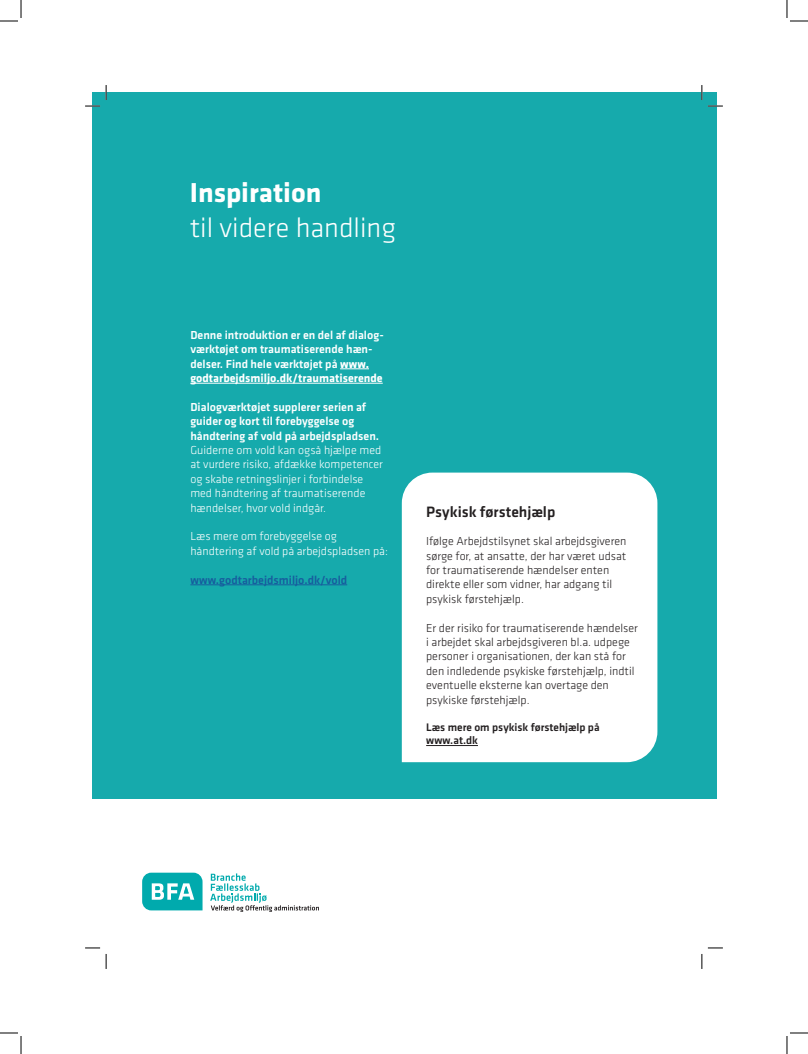
<style>
.page{position:relative;width:808px;height:1054px;background:#fff}
.page>*{position:absolute;margin:0;border:0;box-sizing:border-box;transform-origin:0 0}
.t1{font:300 28.4px "Klavika";color:#fff}
.t2{font:700 28.4px "Klavika";color:#fff}
.t3{font:500 15.6px "Klavika";color:#231f20}
.t4{font:300 12px/14.4px "Klavika";color:#231f20}
.t5{font:500 12px/14.3px "Klavika";color:#fff}
.t6{font:300 12px/14.4px "Klavika";color:#fff}
.t7{font:500 12px "Klavika";color:#175d9e}
.t8{font:500 11.4px "Klavika";color:#231f20}
.s1{font-weight:700}
</style>
<div class="page">
<svg style="left:142px;top:873px;width:60px;height:37px;background:#31babc"></svg>
<svg style="left:210px;top:873px;width:109px;height:39px"></svg>
<div style="left:92px;top:92px;width:623px;height:706px;background:#16aaac"></div>
<svg style="left:340px;top:369px;width:29px;height:1px"></svg>
<hr style="left:190px;top:383px;width:192px;height:1px;background:#fff">
<hr style="left:190px;top:585px;width:157px;height:1px;background:#175d9e">
<div style="left:402px;top:473px;width:255px;height:289px;background:#fff"></div>
<hr style="left:426px;top:745px;width:52px;height:1px;background:#231f20">
<svg style="left:85px;top:85px;width:22px;height:22px"></svg>
<svg style="left:85px;top:947px;width:22px;height:22px"></svg>
<svg style="left:701px;top:85px;width:21px;height:22px"></svg>
<svg style="left:701px;top:947px;width:21px;height:22px"></svg>
<svg style="left:0;top:0;width:22px;height:22px"></svg>
<svg style="left:0;top:1032px;width:22px;height:22px"></svg>
<svg style="left:786px;top:0;width:21px;height:22px"></svg>
<svg style="left:786px;top:1032px;width:21px;height:22px"></svg>
<p class="t2" style="left:190px;top:172px;width:133px">Inspiration</p>
<p class="t1" style="left:190px;top:210px;width:208px">til videre handling</p>
<p class="t5" style="left:190px;top:328px;width:195px">Denne introduktion er en del af dialog&shy;værktøjet om traumatiserende hæn&shy;delser. Find hele værktøjet på <span class="s1">www. godtarbejdsmiljo.dk/traumatiserende</span></p>
<p class="t5" style="left:190px;top:399px;width:190px">Dialogværktøjet supplerer serien af guider og kort til forebyggelse og håndtering af vold på arbejdspladsen.</p>
<p class="t6" style="left:190px;top:443px;width:194px">Guiderne om vold kan også hjælpe med at vurdere risiko, afdække kompetencer og skabe retningslinjer i forbindelse med håndtering af traumatiserende hændelser, hvor vold indgår.</p>
<p class="t6" style="left:190px;top:529px;width:199px">Læs mere om forebyggelse og håndtering af vold på arbejdspladsen på:</p>
<p class="t7" style="left:190px;top:572px;width:158px">www.godtarbejdsmiljo.dk/vold</p>
<p class="t3" style="left:426px;top:501px;width:131px">Psykisk førstehjælp</p>
<p class="t4" style="left:426px;top:534px;width:202px">Ifølge Arbejdstilsynet skal arbejdsgiveren sørge for, at ansatte, der har været udsat for traumatiserende hændelser enten direkte eller som vidner, har adgang til psykisk førstehjælp.</p>
<p class="t4" style="left:426px;top:620px;width:213px">Er der risiko for traumatiserende hændelser i arbejdet skal arbejdsgiveren bl.a. udpege personer i organisationen, der kan stå for den indledende psykiske førstehjælp, indtil eventuelle eksterne kan overtage den psykiske førstehjælp.</p>
<p class="t8" style="left:426px;top:719px;width:175px">Læs mere om psykisk førstehjælp på</p>
<p class="t8" style="left:426px;top:733px;width:53px">www.at.dk</p>
</div>
